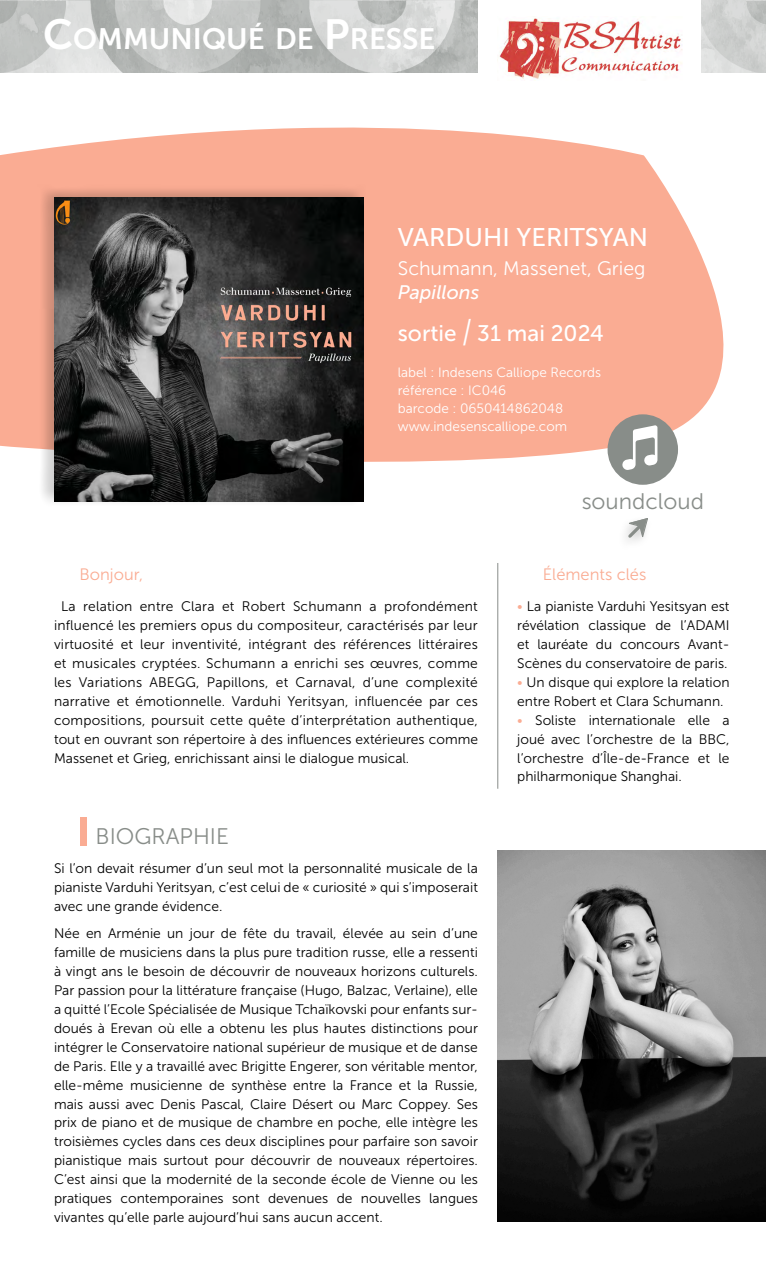
<style>
.page{position:relative;width:766px;height:1276px;background:#fff}
.page>*{position:absolute;margin:0;border:0;box-sizing:border-box;transform-origin:0 0}
.t1{font:29.4px "Museo Sans 700";color:#fff}
.t2{font:25.5px "Museo Sans 500";color:#fff}
.t3{font:22.5px "Museo Sans 300";color:#888d89}
.t4{font:22.5px "Museo Sans 500";color:#fff}
.t5{font:19.5px "Museo Sans 300";color:#fff}
.t6{font:italic 19.5px "Museo Sans 500";color:#fff}
.t7{font:16.5px "Museo Sans 300";color:#faac93}
.t8{font:13.8px/18.9px "Museo Sans 300";color:#000;text-align:justify}
.t9{font:13.5px/18px "Museo Sans 300";color:#fff}
.s1{font-size:42px}
.s2{font-size:33.75px}
.s3{font-size:40.5px;color:#faac93}
.s4{color:#faac93}
</style>
<div class="page">
<svg style="left:0;top:127px;width:724px;height:335px;background:#fab6a0"></svg>
<img style="left:0;top:0;width:765px;height:72px">
<div style="left:38px;top:184px;width:327px;height:322px;background:#000;opacity:.2"></div>
<img style="left:54px;top:197px;width:310px;height:305px">
<div style="left:478px;top:0;width:223px;height:91px;background:#fff"></div>
<img style="left:497px;top:18px;width:185px;height:63px">
<svg style="left:607px;top:414px;width:70px;height:71px"></svg>
<hr style="left:497px;top:563px;width:1px;height:225px;background:#888d89">
<img style="left:498px;top:851px;width:267px;height:371px">
<svg style="left:626px;top:518px;width:22px;height:23px"></svg>
<h1 class="t1" style="left:43px;top:23px;width:393px"><span class="s1">C</span>OMMUNIQUÉ DE <span class="s1">P</span>RESSE</h1>
<h2 class="t2" style="left:398px;top:223px;width:251px">VARDUHI YERITSYAN</h2>
<h3 class="t5" style="left:398px;top:257px;width:249px">Schumann, Massenet, Grieg</h3>
<h3 class="t6" style="left:398px;top:281px;width:83px">Papillons</h3>
<h3 class="t4" style="left:398px;top:320px;width:207px">sortie <span class="s2">/</span> 31 mai 2024</h3>
<p class="t9" style="left:398px;top:363px;width:205px">label : Indesens Calliope Records référence : IC046<br>barcode : 0650414862048 www.indesenscalliope.com</p>
<p class="t7" style="left:80px;top:565px;width:65px">Bonjour,</p>
<p class="t8" style="left:54px;top:597px;width:425px;text-indent:7px">La relation entre Clara et Robert Schumann a profondément influencé les premiers opus du compositeur, caractérisés par leur virtuosité et leur inventivité, intégrant des références littéraires et musicales cryptées. Schumann a enrichi ses œuvres, comme les Variations ABEGG, Papillons, et Carnaval, d’une complexité narrative et émotionnelle. Varduhi Yeritsyan, influencée par ces compositions, poursuit cette quête d’interprétation authentique, tout en ouvrant son répertoire à des influences extérieures comme Massenet et Grieg, enrichissant ainsi le dialogue musical.</p>
<h3 class="t3" style="left:71px;top:824px;width:159px"><span class="s3">I</span>BIOGRAPHIE</h3>
<p class="t8" style="left:54px;top:859px;width:425px">Si l’on devait résumer d’un seul mot la personnalité musicale de la pianiste Varduhi Yeritsyan, c’est celui de « curiosité » qui s’imposerait avec une grande évidence.</p>
<p class="t8" style="left:54px;top:924px;width:425px">Née en Arménie un jour de fête du travail, élevée au sein d’une famille de musiciens dans la plus pure tradition russe, elle a ressenti à vingt ans le besoin de découvrir de nouveaux horizons culturels.<br>Par passion pour la littérature française (Hugo, Balzac, Verlaine), elle a quitté l’Ecole Spécialisée de Musique Tchaïkovski pour enfants sur&shy;doués à Erevan où elle a obtenu les plus hautes distinctions pour intégrer le Conservatoire national supérieur de musique et de danse de Paris. Elle y a travaillé avec Brigitte Engerer, son véritable mentor, elle-même musicienne de synthèse entre la France et la Russie, mais aussi avec Denis Pascal, Claire Désert ou Marc Coppey. Ses prix de piano et de musique de chambre en poche, elle intègre les troisièmes cycles dans ces deux disciplines pour parfaire son savoir pianistique mais surtout pour découvrir de nouveaux répertoires.<br>C’est ainsi que la modernité de la seconde école de Vienne ou les pratiques contemporaines sont devenues de nouvelles langues vivantes qu’elle parle aujourd’hui sans aucun accent.</p>
<h3 class="t3" style="left:581px;top:489px;width:124px">soundcloud</h3>
<p class="t7" style="left:542px;top:565px;width:105px">Éléments clés</p>
<p class="t8" style="left:517px;top:597px;width:214px"><span class="s4">•</span> La pianiste Varduhi Yesitsyan est révélation classique de l’ADAMI et lauréate du concours Avant-Scènes du conservatoire de paris.</p>
<p class="t8" style="left:517px;top:673px;width:214px"><span class="s4">•</span> Un disque qui explore la relation entre Robert et Clara Schumann.</p>
<p class="t8" style="left:517px;top:710px;width:214px"><span class="s4">•</span> Soliste internationale elle a joué avec l’orchestre de la BBC, l’orchestre d’île-de-France et le philharmonique Shanghai.</p>
</div>
